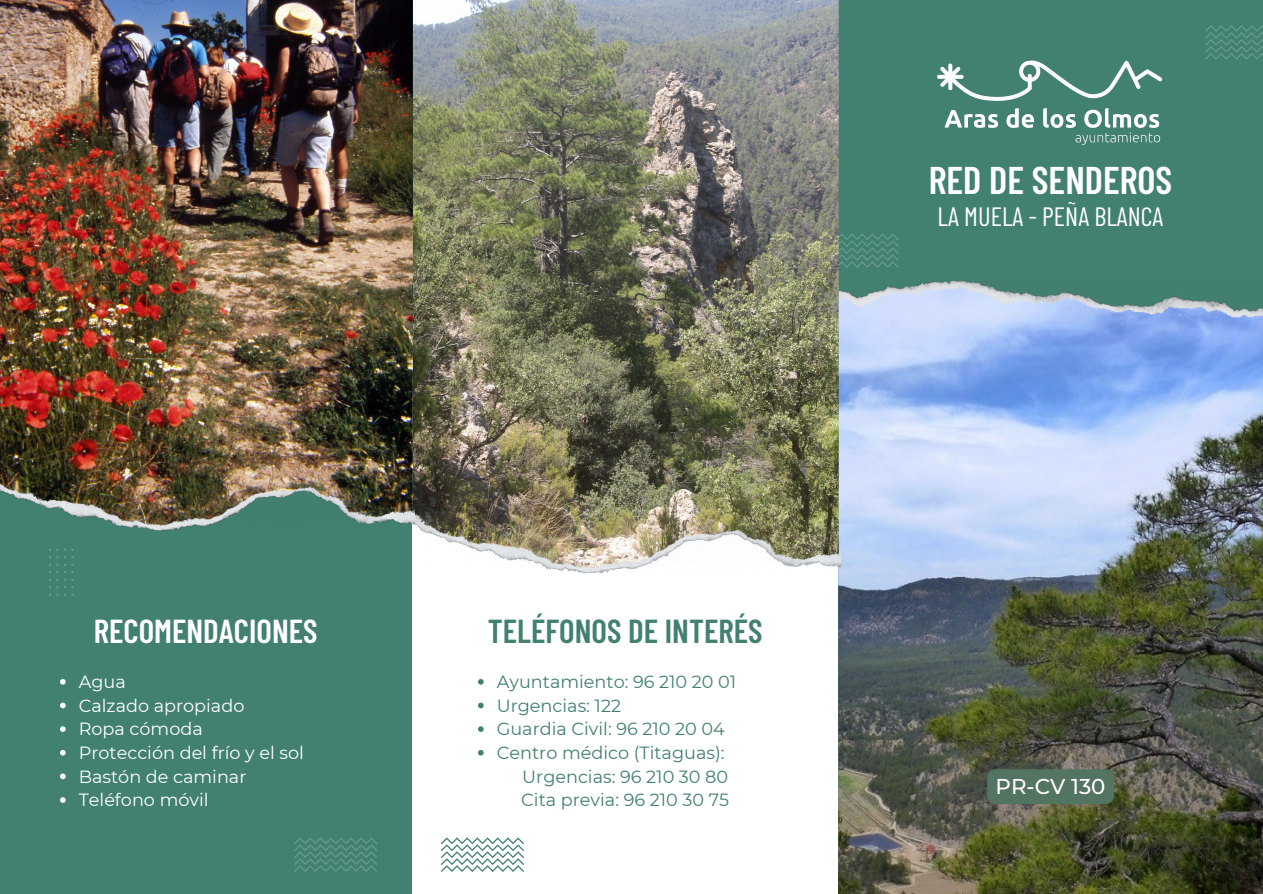
<style>
.page{position:relative;width:1263px;height:894px;background:#fff}
.page>*{position:absolute;margin:0;border:0;box-sizing:border-box;transform-origin:0 0}
.t1{font:600 38.55px "Barlow Condensed";color:#fff}
.t2{font:600 33.15px "Barlow Condensed";color:#428072}
.t3{font:600 33.15px "Barlow Condensed";color:#fff}
.t4{font:26.4px "Barlow Condensed";color:#fff}
.t5{font:500 21.3px "Montserrat";color:#fff}
.t6{font:17.7px "Montserrat";color:#428072}
.t7{font:17.7px "Montserrat";color:#fff}
</style>
<div class="page">
<div style="left:0;top:0;width:1263px;height:893px;background:#428072"></div>
<div style="left:413px;top:376px;width:425px;height:517px;background:#fff"></div>
<img style="left:838px;top:318px;width:425px;height:575px">
<img style="left:839px;top:280px;width:424px;height:38px">
<img style="left:937px;top:60px;width:226px;height:85px">
<svg style="left:839px;top:233px;width:60px;height:35px"></svg>
<img style="left:413px;top:0;width:426px;height:513px">
<img style="left:414px;top:513px;width:426px;height:60px">
<img style="left:0;top:0;width:413px;height:470px">
<img style="left:0;top:470px;width:414px;height:61px">
<div style="left:987px;top:769px;width:127px;height:34px;background:#537461"></div>
<svg style="left:478px;top:679px;width:6px;height:5px"></svg>
<svg style="left:478px;top:702px;width:6px;height:6px"></svg>
<svg style="left:478px;top:726px;width:6px;height:5px"></svg>
<svg style="left:478px;top:750px;width:6px;height:5px"></svg>
<svg style="left:60px;top:679px;width:6px;height:5px"></svg>
<svg style="left:60px;top:702px;width:6px;height:6px"></svg>
<svg style="left:60px;top:726px;width:6px;height:5px"></svg>
<svg style="left:60px;top:750px;width:6px;height:5px"></svg>
<svg style="left:60px;top:773px;width:6px;height:6px"></svg>
<svg style="left:60px;top:797px;width:6px;height:5px"></svg>
<svg style="left:441px;top:837px;width:83px;height:34px"></svg>
<svg style="left:49px;top:548px;width:25px;height:48px"></svg>
<svg style="left:294px;top:837px;width:83px;height:34px"></svg>
<svg style="left:1205px;top:25px;width:58px;height:35px"></svg>
<p class="t3" style="left:94px;top:609px;width:225px">RECOMENDACIONES</p>
<p class="t2" style="left:488px;top:609px;width:276px">TELÉFONOS DE INTERÉS</p>
<p class="t7" style="left:79px;top:670px;width:49px">Agua</p>
<p class="t7" style="left:79px;top:694px;width:167px">Calzado apropiado</p>
<h2 class="t7" style="left:79px;top:718px;width:125px">Ropa cómoda</h2>
<h2 class="t7" style="left:79px;top:741px;width:227px">Protección del frío y el sol</h2>
<p class="t7" style="left:79px;top:765px;width:169px">Bastón de caminar</p>
<p class="t7" style="left:79px;top:788px;width:131px">Teléfono móvil</p>
<p class="t6" style="left:497px;top:670px;width:241px">Ayuntamiento: 96 210 20 01</p>
<h4 class="t6" style="left:497px;top:694px;width:126px">Urgencias: 122</h4>
<p class="t6" style="left:497px;top:718px;width:230px">Guardia Civil: 96 210 20 04</p>
<p class="t6" style="left:497px;top:741px;width:229px">Centro médico (Titaguas):</p>
<p class="t6" style="left:522px;top:765px;width:207px">Urgencias: 96 210 30 80</p>
<p class="t6" style="left:521px;top:788px;width:209px">Cita previa: 96 210 30 75</p>
<p class="t1" style="left:929px;top:155px;width:245px">RED DE SENDEROS</p>
<p class="t4" style="left:938px;top:199px;width:227px">LA MUELA - PEÑA BLANCA</p>
<h3 class="t5" style="left:996px;top:773px;width:111px">PR-CV 130</h3>
</div>
